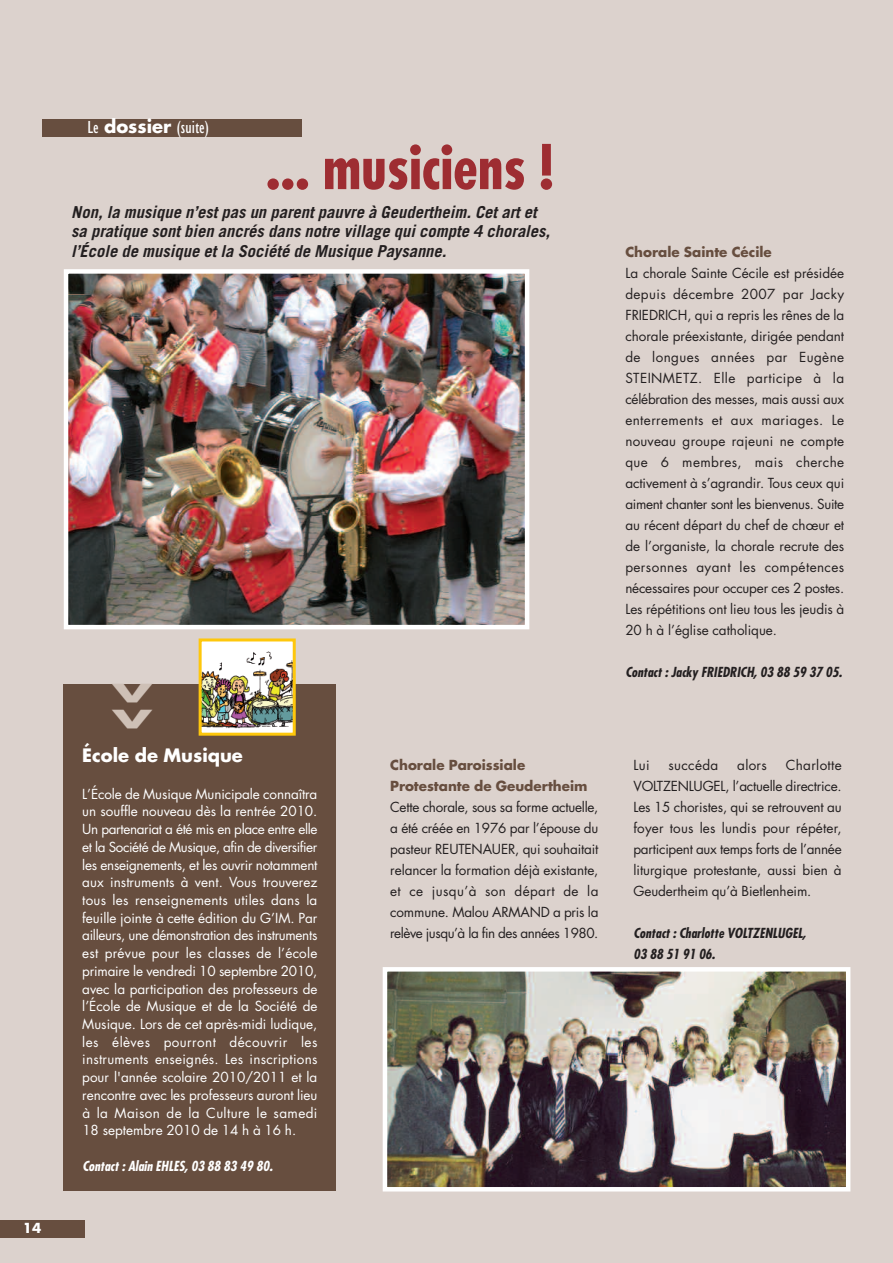
<style>
.page{position:relative;width:893px;height:1263px;background:#dcd2cd}
.page>*{position:absolute;margin:0;border:0;box-sizing:border-box;transform-origin:0 0}
.t1{font:800 90px "Dax";color:#cec0b6;scale:.5 1}
.t2{font:700 condensed 60px "Futura";color:#9e2d32}
.t3{font:condensed 18px "Gill Sans";color:#fff}
.t4{font:700 18px "Futura";color:#fff}
.t5{font:italic 700 16.5px/19.8px "Trade Gothic";letter-spacing:.005em;color:#231f20}
.t6{font:13.5px/21px "Futura";letter-spacing:-.005em;color:#231f20;text-align:justify}
.t7{font:13.5px/17.7px "Futura";letter-spacing:.015em;color:#fff;text-align:justify}
.t8{font:italic 700 condensed 13.5px/21px "Futura";letter-spacing:.005em;color:#231f20}
.t9{font:700 13.5px/21px "Futura";color:#674e3f}
.t10{font:italic 700 condensed 13.5px "Futura";letter-spacing:.005em;color:#fff}
.t11{font:13.5px "Futura";letter-spacing:.025em;color:#231f20}
.t12{font:700 13.5px "Futura";color:#fff}
.s1{font-family:"Futura";font-weight:700;font-stretch:normal}
</style>
<div class="page">
<div style="left:0;top:1220px;width:85px;height:17px;background:#674e3f"></div>
<div style="left:43px;top:119px;width:259px;height:18px;background:#674e3f"></div>
<img style="left:69px;top:274px;width:455px;height:350px">
<div style="left:64px;top:269px;width:465px;height:360px;border:4px solid #fff"></div>
<img style="left:388px;top:972px;width:457px;height:214px">
<div style="left:383px;top:967px;width:467px;height:224px;border:4px solid #fff"></div>
<div style="left:64px;top:684px;width:272px;height:507px;background:#674e3f"></div>
<img style="left:203px;top:642px;width:89px;height:90px">
<div style="left:199px;top:638px;width:97px;height:98px;border:3px solid #fec70c"></div>
<p class="t12" style="left:23px;top:1221px;width:20px">14</p>
<h3 class="t3" style="left:87px;top:121px;width:123px">Le <span class="s1">dossier</span> (suite)</h3>
<h2 class="t2" style="left:266px;top:141px;width:289px">... musiciens !</h2>
<p class="t5" style="left:71px;top:203px;width:480px">Non, la musique n’est pas un parent pauvre à Geudertheim. Cet art et sa pratique sont bien ancrés dans notre village qui compte 4 chorales, l’École de musique et la Société de Musique Paysanne.</p>
<h1 class="t1" style="left:173px;top:680px;width:106px;rotate:90deg">&gt;&gt;</h1>
<h3 class="t4" style="left:82px;top:746px;width:162px">École de Musique</h3>
<p class="t7" style="left:82px;top:786px;width:237px">L’École de Musique Municipale connaîtra un souffle nouveau dès la rentrée 2010.<br>Un partenariat a été mis en place entre elle et la Société de Musique, afin de diversifier les enseignements, et les ouvrir notamment aux instruments à vent. Vous trouverez tous les renseignements utiles dans la feuille jointe à cette édition du G’IM. Par ailleurs, une démonstration des instruments est prévue pour les classes de l’école primaire le vendredi 10 septembre 2010, avec la participation des professeurs de l’École de Musique et de la Société de Musique. Lors de cet après-midi ludique, les élèves pourront découvrir les instruments enseignés. Les inscriptions pour l'année scolaire 2010/2011 et la rencontre avec les professeurs auront lieu à la Maison de la Culture le samedi 18 septembre 2010 de 14 h à 16 h.</p>
<p class="t10" style="left:82px;top:1160px;width:192px">Contact : Alain EHLES, 03 88 83 49 80.</p>
<p class="t9" style="left:390px;top:756px;width:199px">Chorale Paroissiale<br>Protestante de Geudertheim</p>
<p class="t6" style="left:390px;top:798px;width:210px">Cette chorale, sous sa forme actuelle, a été créée en 1976 par l’épouse du pasteur REUTENAUER, qui souhaitait relancer la formation déjà existante, et ce jusqu’à son départ de la commune. Malou ARMAND a pris la relève jusqu’à la fin des années 1980.</p>
<p class="t9" style="left:625px;top:242px;width:148px">Chorale Sainte Cécile</p>
<p class="t6" style="left:625px;top:264px;width:220px">La chorale Sainte Cécile est présidée depuis décembre 2007 par Jacky FRIEDRICH, qui a repris les rênes de la chorale préexistante, dirigée pendant de longues années par Eugène STEINMETZ. Elle participe à la célébration des messes, mais aussi aux enterrements et aux mariages. Le nouveau groupe rajeuni ne compte que 6 membres, mais cherche activement à s’agrandir. Tous ceux qui aiment chanter sont les bienvenus. Suite au récent départ du chef de chœur et de l’organiste, la chorale recrute des personnes ayant les compétences nécessaires pour occuper ces 2 postes.<br>Les répétitions ont lieu tous les jeudis à 20 h à l’église catholique.</p>
<p class="t8" style="left:625px;top:663px;width:218px">Contact : Jacky FRIEDRICH, 03 88 59 37 05.</p>
<p class="t6" style="left:633px;top:756px;width:210px;text-indent:152px">Charlotte VOLTZENLUGEL, l’actuelle directrice.<br>Les 15 choristes, qui se retrouvent au foyer tous les lundis pour répéter, participent aux temps forts de l’année liturgique protestante, aussi bien à Geudertheim qu’à Bietlenheim.</p>
<p class="t8" style="left:633px;top:924px;width:174px">Contact : Charlotte VOLTZENLUGEL,<br>03 88 51 91 06.</p>
<p class="t6" style="left:633px;top:756px;width:18px">Lui</p>
<p class="t11" style="left:669px;top:759px;width:51px">succéda</p>
<p class="t6" style="left:737px;top:756px;width:31px">alors</p>
</div>
